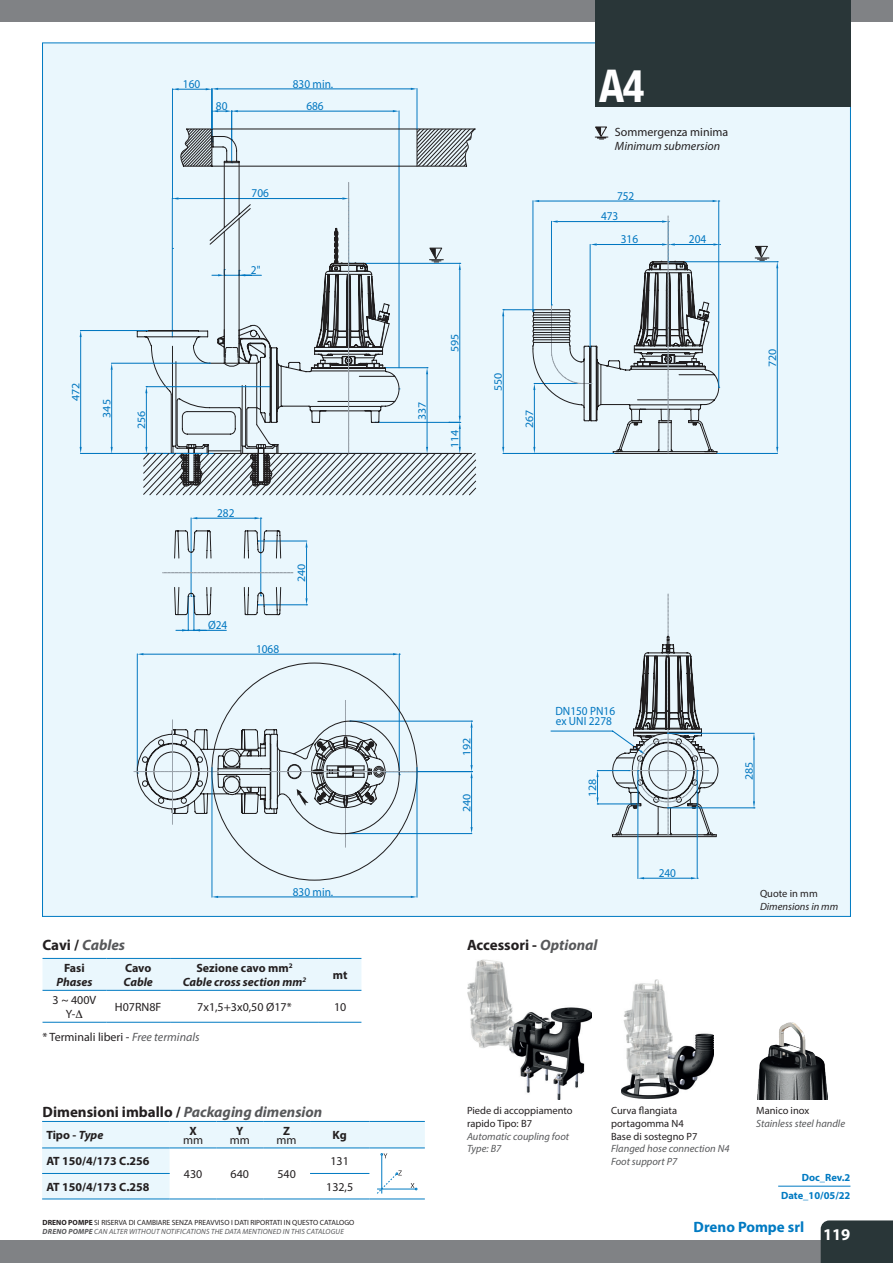
<style>
.page{position:relative;width:893px;height:1263px;background:#fff}
.page>*{position:absolute;margin:0;border:0;box-sizing:border-box;transform-origin:0 0}
.t1{font:700 condensed 45px "Helvetica Neue";color:#fff}
.t2{font:700 16.5px "Myriad Pro";color:#fff}
.t3{font:700 15px "Myriad Pro";color:#231f20}
.t4{font:700 15px "Myriad Pro";color:#007ac2}
.t5{font:italic 700 15px "Myriad Pro";color:#57585a}
.t6{font:12px/14.4px "Myriad Pro";color:#231f20}
.t7{font:12px/20.5px "Myriad Pro";color:#007ac2;scale:.94 1}
.t8{font:700 12px "Myriad Pro";color:#231f20}
.t9{font:italic 700 12px/14.4px "Myriad Pro";color:#231f20;text-align:center}
.t10{font:italic 12px "Myriad Pro";color:#231f20}
.t11{font:11.25px "Myriad Pro";color:#007ac2;scale:1.06 1}
.t12{font:10.5px/12.6px "Myriad Pro";color:#231f20}
.t13{font:italic 10.5px/12.6px "Myriad Pro";color:#57585a}
.t14{font:700 10.5px/17.2px "Myriad Pro";color:#007ac2;text-align:right}
.t15{font:italic 10.5px "Myriad Pro";color:#231f20}
.t16{font:7.5px/9px "Myriad Pro";color:#231f20}
.s1{font-style:normal;color:#231f20}
.s2{font-style:normal}
.s3{font-style:italic;color:#57585a}
.s4{font-style:italic}
.s5{font-weight:700}
.s6{font-weight:700;font-style:italic;color:#57585a}
</style>
<div class="page">
<div style="left:0;top:1241px;width:893px;height:22px;background:#808285"></div>
<div style="left:0;top:0;width:893px;height:21px;background:#808285"></div>
<div style="left:821px;top:1220px;width:72px;height:43px;background:#293638"></div>
<div style="left:43px;top:43px;width:807px;height:873px;background:#eaf7fd"></div>
<hr style="left:172px;top:89px;width:1px;height:109px;background:#007ac2">
<hr style="left:80px;top:453px;width:86px;height:1px;background:#007ac2">
<hr style="left:80px;top:330px;width:67px;height:1px;background:#007ac2">
<hr style="left:80px;top:337px;width:1px;height:110px;background:#007ac2">
<hr style="left:717px;top:453px;width:61px;height:1px;background:#007ac2">
<hr style="left:668px;top:261px;width:110px;height:1px;background:#007ac2">
<hr style="left:777px;top:268px;width:1px;height:179px;background:#007ac2">
<svg style="left:776px;top:447px;width:2px;height:6px"></svg>
<svg style="left:776px;top:261px;width:2px;height:7px"></svg>
<hr style="left:111px;top:363px;width:98px;height:1px;background:#007ac2">
<hr style="left:111px;top:370px;width:1px;height:77px;background:#007ac2">
<svg style="left:111px;top:363px;width:2px;height:7px"></svg>
<hr style="left:212px;top:89px;width:1px;height:40px;background:#007ac2">
<hr style="left:417px;top:89px;width:1px;height:40px;background:#007ac2">
<hr style="left:218px;top:89px;width:193px;height:1px;background:#007ac2">
<svg style="left:172px;top:88px;width:46px;height:2px"></svg>
<svg style="left:411px;top:88px;width:6px;height:2px"></svg>
<svg style="left:755px;top:246px;width:14px;height:15px"></svg>
<hr style="left:212px;top:767px;width:1px;height:130px;background:#007ac2">
<hr style="left:417px;top:767px;width:1px;height:130px;background:#007ac2">
<hr style="left:218px;top:897px;width:193px;height:1px;background:#007ac2">
<svg style="left:212px;top:896px;width:6px;height:2px"></svg>
<svg style="left:411px;top:896px;width:6px;height:2px"></svg>
<hr style="left:668px;top:733px;width:86px;height:1px;background:#007ac2">
<hr style="left:668px;top:807px;width:86px;height:1px;background:#007ac2">
<hr style="left:754px;top:740px;width:1px;height:61px;background:#007ac2">
<svg style="left:753px;top:733px;width:2px;height:7px"></svg>
<svg style="left:753px;top:801px;width:2px;height:7px"></svg>
<hr style="left:638px;top:771px;width:1px;height:107px;background:#007ac2">
<hr style="left:697px;top:771px;width:1px;height:107px;background:#007ac2">
<hr style="left:644px;top:878px;width:47px;height:1px;background:#007ac2">
<svg style="left:638px;top:877px;width:6px;height:2px"></svg>
<svg style="left:691px;top:877px;width:7px;height:2px"></svg>
<img style="left:621px;top:980px;width:93px;height:118px">
<img style="left:467px;top:959px;width:125px;height:141px">
<img style="left:757px;top:1023px;width:70px;height:76px">
<div style="left:595px;top:0;width:255px;height:106px;background:#293638"></div>
<hr style="left:778px;top:1186px;width:72px;height:1px;background:#007ac2">
<svg style="left:134px;top:96px;width:587px;height:751px"></svg>
<hr style="left:43px;top:1022px;width:63px;height:1px;background:#007ac2">
<hr style="left:106px;top:1022px;width:64px;height:1px;background:#007ac2">
<hr style="left:170px;top:1022px;width:149px;height:1px;background:#007ac2">
<hr style="left:319px;top:1022px;width:42px;height:1px;background:#007ac2">
<hr style="left:170px;top:1199px;width:46px;height:1px;background:#007ac2">
<hr style="left:216px;top:1199px;width:47px;height:1px;background:#007ac2">
<hr style="left:263px;top:1199px;width:47px;height:1px;background:#007ac2">
<hr style="left:369px;top:1199px;width:56px;height:1px;background:#007ac2">
<hr style="left:310px;top:1199px;width:59px;height:1px;background:#007ac2">
<hr style="left:42px;top:1199px;width:128px;height:1px;background:#007ac2">
<svg style="left:42px;top:1121px;width:383px;height:78px"></svg>
<svg style="left:43px;top:958px;width:318px;height:64px"></svg>
<h3 class="t7" style="left:183px;top:73px;width:20px">160</h3>
<h3 class="t7" style="left:216px;top:95px;width:14px">80</h3>
<h3 class="t7" style="left:293px;top:73px;width:45px">830 min.</h3>
<h3 class="t7" style="left:306px;top:95px;width:20px">686</h3>
<h3 class="t7" style="left:252px;top:183px;width:20px">706</h3>
<h3 class="t7" style="left:251px;top:259px;width:12px">2"</h3>
<h3 class="t11" style="left:69px;top:401px;width:19px;rotate:-90deg">472</h3>
<h3 class="t11" style="left:100px;top:418px;width:19px;rotate:-90deg">345</h3>
<h3 class="t11" style="left:134px;top:429px;width:19px;rotate:-90deg">256</h3>
<h3 class="t7" style="left:217px;top:502px;width:20px">282</h3>
<h3 class="t7" style="left:208px;top:614px;width:22px">Ø24</h3>
<h3 class="t11" style="left:295px;top:582px;width:19px;rotate:-90deg">240</h3>
<h3 class="t7" style="left:256px;top:638px;width:26px">1068</h3>
<h3 class="t5" style="left:43px;top:935px;width:84px"><span class="s1">Cavi /</span> Cables</h3>
<h3 class="t8" style="left:64px;top:960px;width:22px">Fasi</h3>
<h3 class="t9" style="left:56px;top:974px;width:38px">Phases</h3>
<h3 class="t8" style="left:125px;top:960px;width:28px">Cavo</h3>
<h3 class="t9" style="left:123px;top:974px;width:31px">Cable</h3>
<h3 class="t7" style="left:293px;top:881px;width:45px">830 min.</h3>
<h3 class="t9" style="left:183px;top:960px;width:125px"><span class="s2">Sezione cavo mm</span><sup>2<br></sup>Cable cross section mm<sup>2</sup></h3>
<h3 class="t8" style="left:333px;top:967px;width:16px">mt</h3>
<h3 class="t6" style="left:66px;top:992px;width:32px;text-indent:-13px">3 ~ 400V<br>Y-</h3>
<h3 class="t6" style="left:115px;top:999px;width:48px">H07RN8F</h3>
<h3 class="t6" style="left:197px;top:999px;width:96px">7x1,5+3x0,50 Ø17*</h3>
<h3 class="t6" style="left:334px;top:999px;width:14px">10</h3>
<h3 class="t6" style="left:43px;top:1030px;width:159px">* Terminali liberi - <span class="s3">Free terminals</span></h3>
<h3 class="t11" style="left:415px;top:420px;width:19px;rotate:-90deg">337</h3>
<h3 class="t11" style="left:448px;top:352px;width:19px;rotate:-90deg">595</h3>
<h3 class="t11" style="left:448px;top:448px;width:19px;rotate:-90deg">114</h3>
<h3 class="t11" style="left:491px;top:391px;width:19px;rotate:-90deg">550</h3>
<h3 class="t11" style="left:522px;top:428px;width:19px;rotate:-90deg">267</h3>
<h1 class="t1" style="left:599px;top:49px;width:47px">A4</h1>
<h3 class="t6" style="left:615px;top:124px;width:115px">Sommergenza minima</h3>
<h3 class="t10" style="left:615px;top:139px;width:107px">Minimum submersion</h3>
<h3 class="t7" style="left:601px;top:185px;width:37px;text-indent:16px">752<br>473</h3>
<h3 class="t7" style="left:621px;top:229px;width:20px">316</h3>
<h3 class="t7" style="left:689px;top:229px;width:20px">204</h3>
<h3 class="t11" style="left:765px;top:367px;width:19px;rotate:-90deg">720</h3>
<h3 class="t11" style="left:460px;top:756px;width:19px;rotate:-90deg">192</h3>
<h3 class="t11" style="left:460px;top:812px;width:19px;rotate:-90deg">240</h3>
<h3 class="t7" style="left:555px;top:706px;width:65px;line-height:9.4px">DN150 PN16 ex UNI 2278</h3>
<h3 class="t11" style="left:586px;top:797px;width:19px;rotate:-90deg">128</h3>
<h3 class="t3" style="left:467px;top:935px;width:132px">Accessori - <span class="s3">Optional</span></h3>
<h3 class="t7" style="left:659px;top:862px;width:20px">240</h3>
<h3 class="t11" style="left:742px;top:780px;width:19px;rotate:-90deg">285</h3>
<h3 class="t12" style="left:760px;top:887px;width:59px">Quote in mm</h3>
<h3 class="t15" style="left:760px;top:900px;width:80px">Dimensions in mm</h3>
<h3 class="t3" style="left:43px;top:1102px;width:281px">Dimensioni imballo / <span class="s3">Packaging dimension</span></h3>
<h3 class="t12" style="left:467px;top:1104px;width:107px">Piede di accoppiamento rapido Tipo: B7</h3>
<h3 class="t13" style="left:467px;top:1130px;width:104px">Automatic coupling foot<br>Type: B7</h3>
<h3 class="t8" style="left:189px;top:1123px;width:9px">X</h3>
<h3 class="t6" style="left:183px;top:1132px;width:22px">mm</h3>
<h3 class="t8" style="left:236px;top:1123px;width:9px">Y</h3>
<h3 class="t6" style="left:230px;top:1132px;width:22px">mm</h3>
<h3 class="t8" style="left:283px;top:1123px;width:8px">Z</h3>
<h3 class="t6" style="left:277px;top:1132px;width:22px">mm</h3>
<h3 class="t8" style="left:333px;top:1127px;width:16px">Kg</h3>
<h3 class="t8" style="left:46px;top:1127px;width:59px">Tipo - <span class="s4">Type</span></h3>
<h3 class="t8" style="left:46px;top:1153px;width:105px">AT 150/4/173 C.256</h3>
<h3 class="t6" style="left:184px;top:1166px;width:20px">430</h3>
<h3 class="t6" style="left:231px;top:1166px;width:20px">640</h3>
<h3 class="t6" style="left:277px;top:1166px;width:20px">540</h3>
<h3 class="t6" style="left:330px;top:1154px;width:20px">131</h3>
<h3 class="t8" style="left:46px;top:1179px;width:105px">AT 150/4/173 C.258</h3>
<h3 class="t6" style="left:326px;top:1179px;width:29px">132,5</h3>
<h3 class="t12" style="left:611px;top:1104px;width:88px">Curva flangiata portagomma N4<br>Base di sostegno P7</h3>
<h3 class="t13" style="left:611px;top:1142px;width:120px">Flanged hose connection N4<br>Foot support P7</h3>
<h3 class="t12" style="left:756px;top:1104px;width:55px">Manico inox</h3>
<h3 class="t13" style="left:756px;top:1117px;width:90px">Stainless steel handle</h3>
<h3 class="t14" style="left:781px;top:1169px;width:71px">Doc_Rev.2<br>Date_10/05/22</h3>
<p class="t16" style="left:43px;top:1218px;width:313px"><span class="s5">DRENO POMPE</span> SI RISERVA DI CAMBIARE SENZA PREAVVISO I DATI RIPORTATI IN QUESTO CATALOGO<br><span class="s6">DRENO POMPE</span> <span class="s3">CAN ALTER WITHOUT NOTIFICATIONS THE DATA MENTIONED IN THIS CATALOGUE</span></p>
<h3 class="t4" style="left:694px;top:1217px;width:112px">Dreno Pompe srl</h3>
<h2 class="t2" style="left:823px;top:1224px;width:29px">119</h2>
</div>
